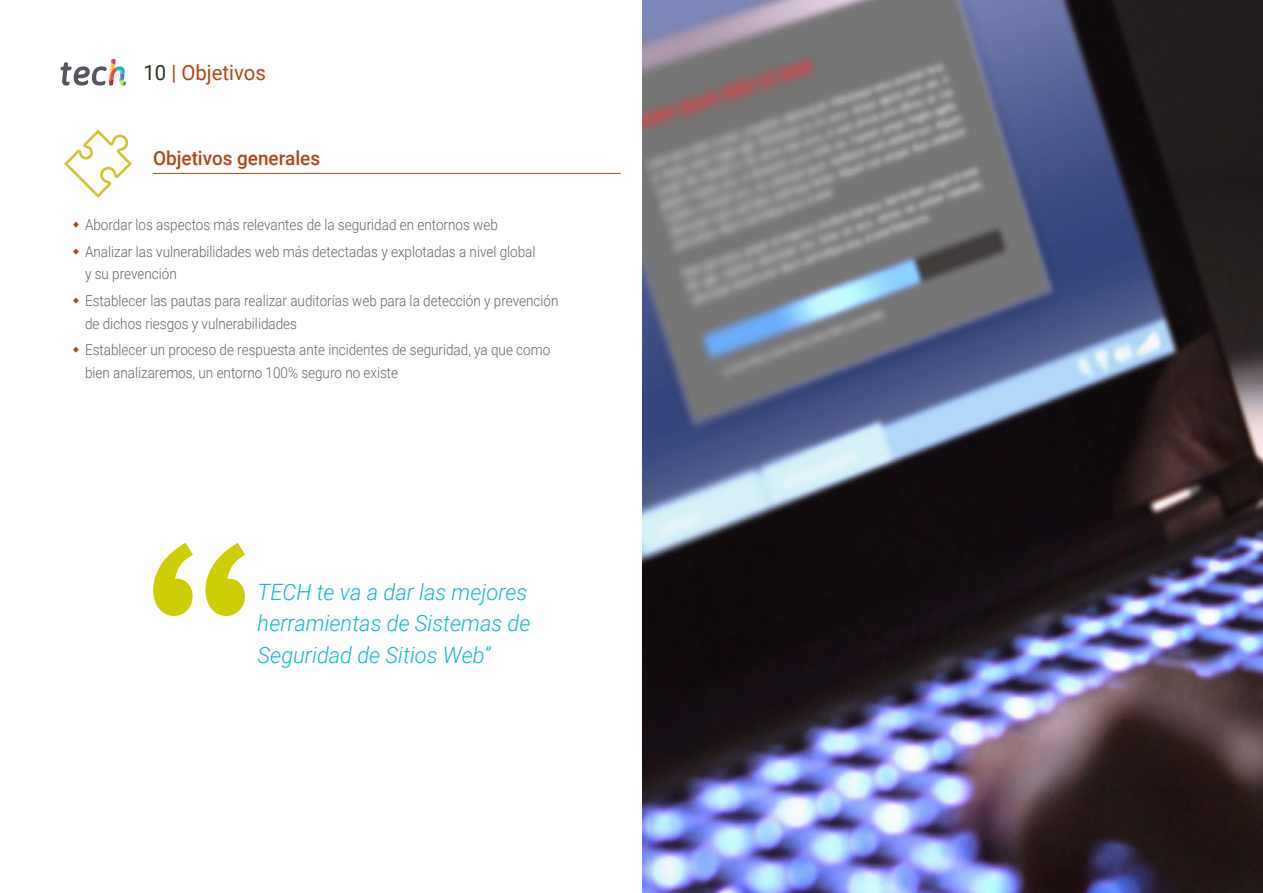
<style>
.page{position:relative;width:1263px;height:893px;background:#fff}
.page>*{position:absolute;margin:0;border:0;box-sizing:border-box;transform-origin:0 0}
.t1{font:italic 300 22.5px/31.5px "Roboto";color:#0fb6cf}
.t2{font:21px "Roboto";color:#ae4615}
.t3{font:500 19.5px "Roboto";color:#ae4615}
.t4{font:300 15px/26.7px "Roboto";color:#61646a;scale:.9 1}
.s1{color:#312e20}
</style>
<div class="page">
<svg style="left:64px;top:130px;width:68px;height:68px"></svg>
<img style="left:642px;top:0;width:621px;height:893px">
<svg style="left:61px;top:59px;width:65px;height:27px"></svg>
<svg style="left:153px;top:543px;width:92px;height:73px"></svg>
<hr style="left:153px;top:173px;width:468px;height:1px;background:#ae4615">
<h2 class="t2" style="left:144px;top:57px;width:124px"><span class="s1">10</span> | Objetivos</h2>
<h3 class="t3" style="left:153px;top:144px;width:169px">Objetivos generales</h3>
<p class="t4" style="left:85px;top:211px;width:502px">Abordar los aspectos más relevantes de la seguridad en entornos web<br>Analizar las vulnerabilidades web más detectadas y explotadas a nivel global</p>
<p class="t4" style="left:85px;top:260px;width:527px">y su prevención<br>Establecer las pautas para realizar auditorías web para la detección y prevención</p>
<p class="t4" style="left:85px;top:309px;width:518px">de dichos riesgos y vulnerabilidades<br>Establecer un proceso de respuesta ante incidentes de seguridad, ya que como</p>
<p class="t4" style="left:85px;top:359px;width:350px">bien analizaremos, un entorno 100% seguro no existe</p>
<h1 class="t1" style="left:258px;top:575px;width:274px">TECH te va a dar las mejores herramientas de Sistemas de<br>Seguridad de Sitios Web”</h1>
</div>
